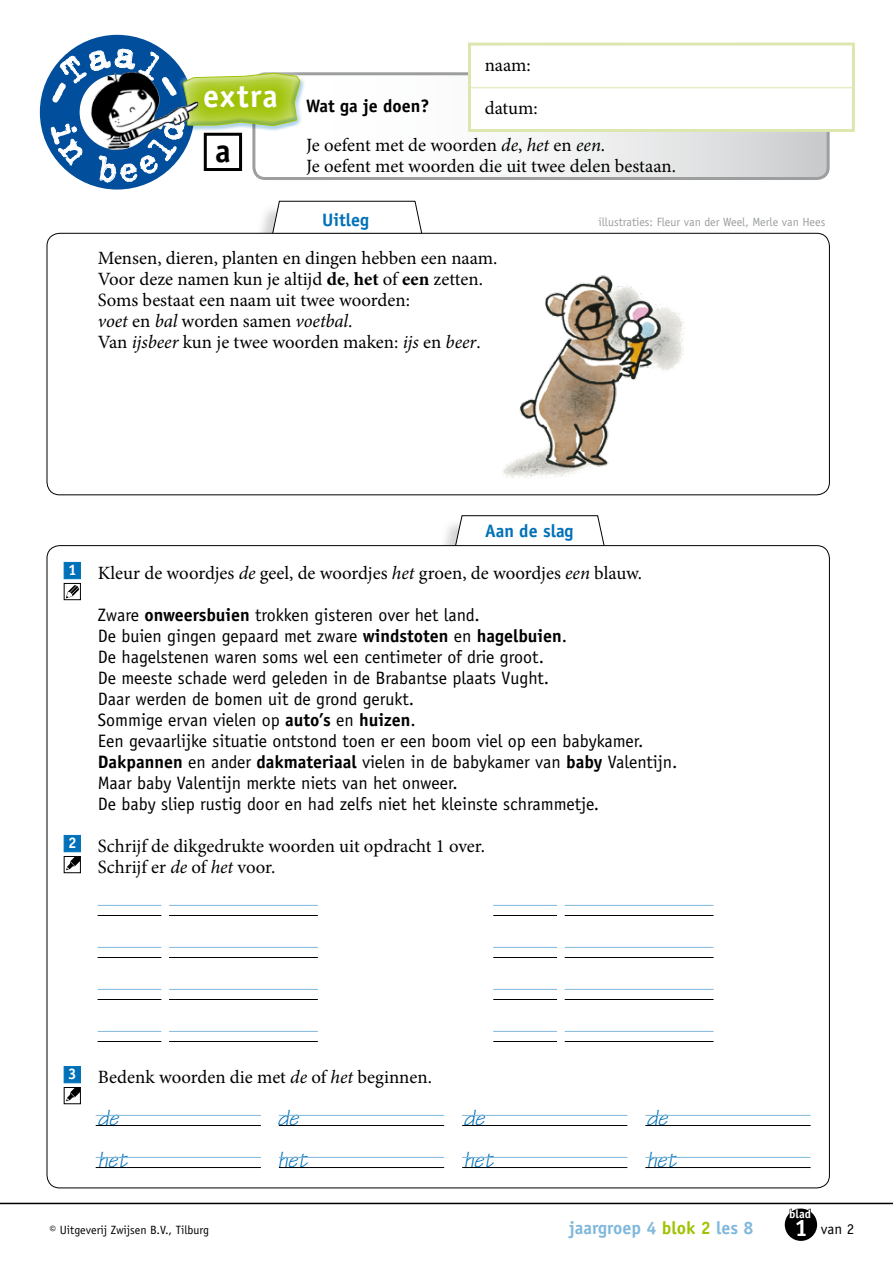
<style>
.page{position:relative;width:893px;height:1263px;background:#fff}
.page>*{position:absolute;margin:0;border:0;box-sizing:border-box;transform-origin:0 0}
.t1{font:700 32.55px "Officina Sans Std";color:#000}
.t2{font:700 32.1px "Officina Sans Std";letter-spacing:.04em;color:#fff}
.t3{font:italic 23.25px "Tekton Pro";color:#0071b9}
.t4{font:18.75px/21px "Minion Pro";color:#000}
.t5{font:18px/21px "Officina Sans Std";color:#000}
.t6{font:700 18px "Officina Sans Std";color:#80b8dc}
.t7{font:700 18px "Officina Sans Std";color:#0071b9}
.t8{font:700 18px "Officina Sans Std";color:#000}
.t9{font:700 15.3px "Officina Sans Std";color:#fff}
.t10{font:15px "Officina Sans Std";color:#000}
.t11{font:12px "Officina Sans Std";color:#9c9e9f}
.t12{font:12px "Officina Sans Std";color:#000}
.t13{font:700 12px "Officina Sans Std";color:#fff}
.s1{font-style:italic}
.s2{font-weight:700}
.s3{color:#9fc204}
.s4{font-weight:700;font-size:24px;color:#fff}
</style>
<div class="page">
<div style="left:255px;top:203px;width:164px;height:49px;background:#c6c7c8;opacity:.75"></div>
<svg style="left:272px;top:201px;width:150px;height:32px"></svg>
<div style="left:47px;top:233px;width:782px;height:262px;background:#fff;border-radius:13px"></div>
<div style="left:437px;top:518px;width:164px;height:48px;background:#c6c7c8;opacity:.75"></div>
<svg style="left:455px;top:515px;width:150px;height:30px"></svg>
<div style="left:47px;top:546px;width:782px;height:642px;background:#fff;border-radius:13px"></div>
<svg style="left:545px;top:133px;width:281px;height:43px"></svg>
<div style="left:252px;top:72px;width:578px;height:108px;border:3px solid #9c9e9f;border-radius:11px"></div>
<hr style="left:0;top:1203px;width:893px;height:1px;background:#000">
<svg style="left:466px;top:42px;width:389px;height:91px"></svg>
<hr style="left:471px;top:87px;width:382px;height:1px;background:#e5edc5">
<img style="left:493px;top:275px;width:210px;height:220px">
<div style="left:40px;top:35px;width:155px;height:155px;border:40px solid #004e9c;border-radius:50%"></div>
<div style="left:169px;top:61px;width:142px;height:78px;background:#fff"></div>
<div style="left:183px;top:77px;width:122px;height:54px;background:#0071b9;opacity:.3"></div>
<div style="left:785px;top:1208px;width:32px;height:33px;background:#000;border-radius:50%"></div>
<svg style="left:789px;top:1208px;width:23px;height:6px"></svg>
<svg style="left:63px;top:562px;width:18px;height:38px"></svg>
<svg style="left:63px;top:835px;width:18px;height:38px"></svg>
<svg style="left:63px;top:1066px;width:18px;height:38px"></svg>
<hr style="left:98px;top:905px;width:63px;height:1px;background:#80b8dc">
<hr style="left:98px;top:915px;width:63px;height:1px;background:#000">
<hr style="left:98px;top:947px;width:63px;height:1px;background:#80b8dc">
<hr style="left:98px;top:957px;width:63px;height:1px;background:#000">
<hr style="left:98px;top:989px;width:63px;height:1px;background:#80b8dc">
<hr style="left:98px;top:999px;width:63px;height:1px;background:#000">
<hr style="left:98px;top:1031px;width:63px;height:1px;background:#80b8dc">
<hr style="left:98px;top:1041px;width:63px;height:1px;background:#000">
<hr style="left:493px;top:905px;width:64px;height:1px;background:#80b8dc">
<hr style="left:493px;top:915px;width:64px;height:1px;background:#000">
<hr style="left:493px;top:947px;width:64px;height:1px;background:#80b8dc">
<hr style="left:493px;top:957px;width:64px;height:1px;background:#000">
<hr style="left:493px;top:989px;width:64px;height:1px;background:#80b8dc">
<hr style="left:493px;top:999px;width:64px;height:1px;background:#000">
<hr style="left:493px;top:1031px;width:64px;height:1px;background:#80b8dc">
<hr style="left:493px;top:1041px;width:64px;height:1px;background:#000">
<hr style="left:169px;top:905px;width:149px;height:1px;background:#80b8dc">
<hr style="left:169px;top:915px;width:149px;height:1px;background:#000">
<hr style="left:169px;top:947px;width:149px;height:1px;background:#80b8dc">
<hr style="left:169px;top:957px;width:149px;height:1px;background:#000">
<hr style="left:169px;top:989px;width:149px;height:1px;background:#80b8dc">
<hr style="left:169px;top:999px;width:149px;height:1px;background:#000">
<hr style="left:169px;top:1031px;width:149px;height:1px;background:#80b8dc">
<hr style="left:169px;top:1041px;width:149px;height:1px;background:#000">
<hr style="left:565px;top:905px;width:148px;height:1px;background:#80b8dc">
<hr style="left:565px;top:915px;width:148px;height:1px;background:#000">
<hr style="left:565px;top:947px;width:148px;height:1px;background:#80b8dc">
<hr style="left:565px;top:957px;width:148px;height:1px;background:#000">
<hr style="left:565px;top:989px;width:148px;height:1px;background:#80b8dc">
<hr style="left:565px;top:999px;width:148px;height:1px;background:#000">
<hr style="left:565px;top:1031px;width:148px;height:1px;background:#80b8dc">
<hr style="left:565px;top:1041px;width:148px;height:1px;background:#000">
<hr style="left:96px;top:1115px;width:165px;height:1px;background:#80b8dc">
<hr style="left:96px;top:1125px;width:165px;height:1px;background:#000">
<hr style="left:96px;top:1157px;width:165px;height:1px;background:#80b8dc">
<hr style="left:96px;top:1167px;width:165px;height:1px;background:#000">
<hr style="left:279px;top:1115px;width:165px;height:1px;background:#80b8dc">
<hr style="left:279px;top:1125px;width:165px;height:1px;background:#000">
<hr style="left:279px;top:1157px;width:165px;height:1px;background:#80b8dc">
<hr style="left:279px;top:1167px;width:165px;height:1px;background:#000">
<hr style="left:462px;top:1115px;width:165px;height:1px;background:#80b8dc">
<hr style="left:462px;top:1125px;width:165px;height:1px;background:#000">
<hr style="left:462px;top:1157px;width:165px;height:1px;background:#80b8dc">
<hr style="left:462px;top:1167px;width:165px;height:1px;background:#000">
<hr style="left:645px;top:1115px;width:166px;height:1px;background:#80b8dc">
<hr style="left:645px;top:1125px;width:166px;height:1px;background:#000">
<hr style="left:645px;top:1157px;width:166px;height:1px;background:#80b8dc">
<hr style="left:645px;top:1167px;width:166px;height:1px;background:#000">
<svg style="left:50px;top:48px;width:250px;height:136px"></svg>
<h2 class="t2" style="left:203px;top:76px;width:76px">extra</h2>
<h1 class="t1" style="left:215px;top:131px;width:17px">a</h1>
<p class="t4" style="left:485px;top:54px;width:48px">naam:</p>
<p class="t4" style="left:485px;top:97px;width:54px">datum:</p>
<p class="t8" style="left:306px;top:94px;width:125px">Wat ga je doen?</p>
<p class="t4" style="left:306px;top:134px;width:371px">Je oefent met de woorden <span class="s1">de</span>, <span class="s1">het</span> en <span class="s1">een</span>.<br>Je oefent met woorden die uit twee delen bestaan.</p>
<p class="t7" style="left:322px;top:209px;width:48px">Uitleg</p>
<p class="t11" style="left:598px;top:215px;width:228px">illustraties: Fleur van der Weel, Merle van Hees</p>
<p class="t4" style="left:98px;top:248px;width:401px">Mensen, dieren, planten en dingen hebben een naam.<br>Voor deze namen kun je altijd <span class="s2">de</span>, <span class="s2">het</span> of <span class="s2">een</span> zetten.<br>Soms bestaat een naam uit twee woorden:<br><span class="s1">voet</span> en <span class="s1">bal</span> worden samen <span class="s1">voetbal</span>.<br>Van <span class="s1">ijsbeer</span> kun je twee woorden maken: <span class="s1">ijs</span> en <span class="s1">beer</span>.</p>
<p class="t9" style="left:68px;top:560px;width:10px">1</p>
<p class="t9" style="left:68px;top:833px;width:10px">2</p>
<p class="t7" style="left:485px;top:519px;width:90px">Aan de slag</p>
<p class="t4" style="left:98px;top:563px;width:546px">Kleur de woordjes <span class="s1">de</span> geel, de woordjes <span class="s1">het</span> groen, de woordjes <span class="s1">een</span> blauw.</p>
<p class="t5" style="left:98px;top:604px;width:581px">Zware <span class="s2">onweersbuien</span> trokken gisteren over het land.<br>De buien gingen gepaard met zware <span class="s2">windstoten</span> en <span class="s2">hagelbuien</span>.<br>De hagelstenen waren soms wel een centimeter of drie groot.<br>De meeste schade werd geleden in de Brabantse plaats Vught.<br>Daar werden de bomen uit de grond gerukt.<br>Sommige ervan vielen op <span class="s2">auto’s</span> en <span class="s2">huizen</span>.<br>Een gevaarlijke situatie ontstond toen er een boom viel op een babykamer.<br><span class="s2">Dakpannen</span> en ander <span class="s2">dakmateriaal</span> vielen in de babykamer van <span class="s2">baby</span> Valentijn.<br>Maar baby Valentijn merkte niets van het onweer.<br>De baby sliep rustig door en had zelfs niet het kleinste schrammetje.</p>
<p class="t4" style="left:98px;top:836px;width:389px">Schrijf de dikgedrukte woorden uit opdracht 1 over.<br>Schrijf er <span class="s1">de</span> of <span class="s1">het</span> voor.</p>
<p class="t9" style="left:68px;top:1064px;width:10px">3</p>
<p class="t4" style="left:98px;top:1067px;width:336px">Bedenk woorden die met <span class="s1">de</span> of <span class="s1">het</span> beginnen.</p>
<p class="t3" style="left:98px;top:1104px;width:22px">de</p>
<p class="t3" style="left:278px;top:1104px;width:22px">de</p>
<p class="t3" style="left:464px;top:1104px;width:22px">de</p>
<p class="t3" style="left:647px;top:1104px;width:22px">de</p>
<p class="t3" style="left:98px;top:1146px;width:31px">het</p>
<p class="t3" style="left:278px;top:1146px;width:31px">het</p>
<p class="t3" style="left:464px;top:1146px;width:31px">het</p>
<p class="t3" style="left:647px;top:1146px;width:31px">het</p>
<p class="t12" style="left:50px;top:1223px;width:161px">© Uitgeverij Zwijsen B.V., Tilburg</p>
<p class="t6" style="left:569px;top:1216px;width:186px">jaargroep 4 <span class="s3">blok 2</span> les 8</p>
<p class="t13" style="left:789px;top:1206px;width:23px">blad</p>
<p class="t10" style="left:794px;top:1220px;width:61px"><span class="s4">1</span> van 2</p>
</div>
